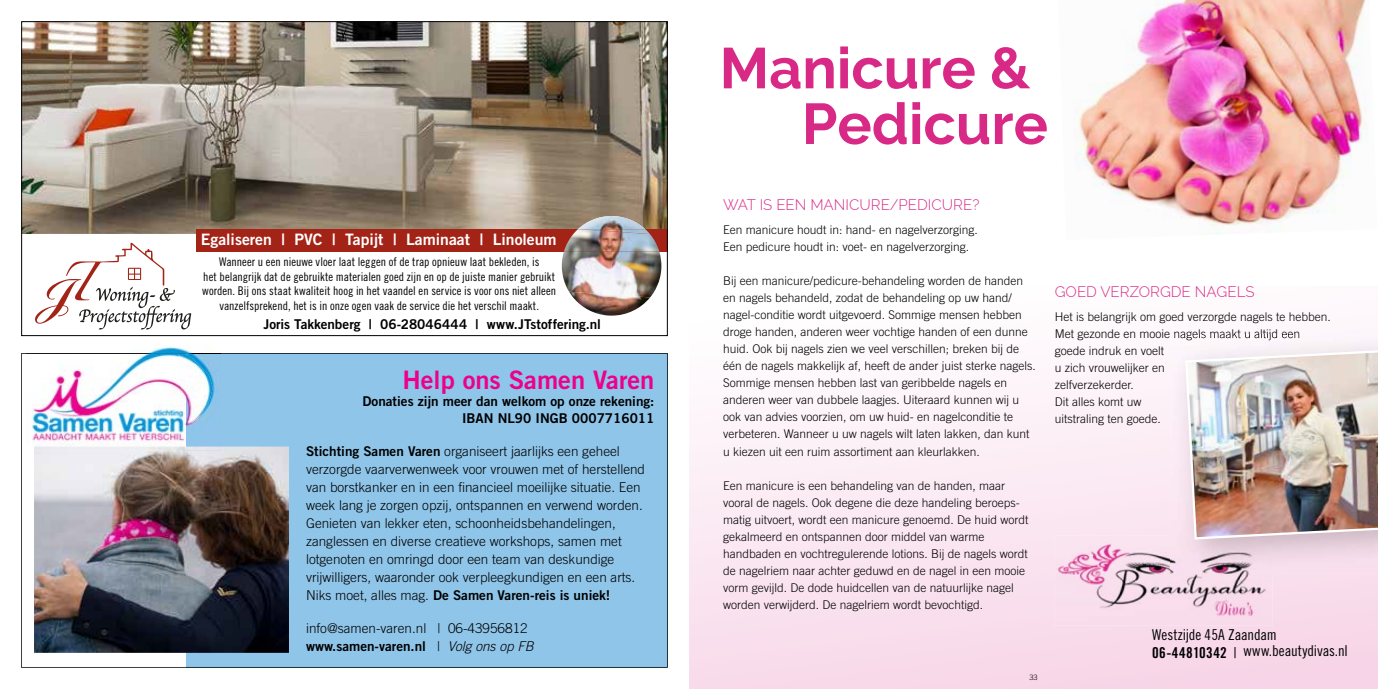
<style>
.page{position:relative;width:1378px;height:689px;background:#fff}
.page>*{position:absolute;margin:0;border:0;box-sizing:border-box;transform-origin:0 0}
.t1{font:700 57.3px/55.7px "Raleway";color:#d82986}
.t2{font:25.5px "Trade Gothic LT Std Bd 2";color:#ec008c}
.t3{font:15.75px "Trade Gothic LT Std Bd 2";color:#fff}
.t4{font:15px/16.5px "Trade Gothic LT Std Cn 18";letter-spacing:-.005em;color:#000}
.t5{font:300 15px "Raleway";color:#d82986}
.t6{font:300 13.5px/18px "Trade Gothic LT Std";color:#000}
.t7{font:13.5px/17px "Trade Gothic LT Std Bd 2";color:#000;text-align:right}
.t8{font:300 12px/17px "Trade Gothic LT Std";color:#000}
.t9{font:12px/14.4px "Trade Gothic LT Std Cn 18";letter-spacing:.005em;color:#000;text-align:center}
.t10{font:300 7.5px "Trade Gothic LT Std";color:#000}
.s1{font-family:"Trade Gothic LT Std Bd 2";font-weight:400}
.s2{font-family:"Trade Gothic LT Std";font-weight:300}
.s3{font-family:"Trade Gothic LT Std";font-weight:300;font-style:italic}
.s4{font-family:"Trade Gothic LT Std Bd Cn 20"}
</style>
<div class="page">
<img style="left:1075px;top:0;width:293px;height:235px">
<svg style="left:689px;top:366px;width:689px;height:323px"></svg>
<img style="left:1054px;top:536px;width:218px;height:90px">
<img style="left:1170px;top:337px;width:208px;height:236px">
<img style="left:1170px;top:536px;width:102px;height:37px">
<img style="left:1170px;top:334px;width:130px;height:6px">
<img style="left:1184px;top:348px;width:194px;height:193px">
<svg style="left:35px;top:242px;width:156px;height:87px"></svg>
<img style="left:23px;top:23px;width:643px;height:211px">
<div style="left:197px;top:229px;width:471px;height:23px;background:#a32317"></div>
<img style="left:578px;top:216px;width:67px;height:13px">
<img style="left:562px;top:252px;width:47px;height:40px">
<img style="left:609px;top:252px;width:52px;height:45px">
<img style="left:564px;top:229px;width:95px;height:23px">
<img style="left:569px;top:292px;width:81px;height:24px">
<div style="left:21px;top:353px;width:647px;height:315px;background:#8fc5e9"></div>
<img style="left:34px;top:446px;width:255px;height:207px">
<img style="left:26px;top:346px;width:166px;height:105px">
<img style="left:186px;top:354px;width:35px;height:92px">
<img style="left:26px;top:353px;width:195px;height:1px">
<svg style="left:179px;top:353px;width:34px;height:71px"></svg>
<img style="left:34px;top:446px;width:187px;height:5px">
<h3 class="t3" style="left:201px;top:230px;width:357px">Egaliseren | PVC | Tapijt | Laminaat | Linoleum</h3>
<p class="t9" style="left:202px;top:255px;width:355px">Wanneer u een nieuwe vloer laat leggen of de trap opnieuw laat bekleden, is<br>het belangrijk dat de gebruikte materialen goed zijn en op de juiste manier gebruikt worden. Bij ons staat kwaliteit hoog in het vaandel en service is voor ons niet alleen vanzelfsprekend, het is in onze ogen vaak de service die het verschil maakt.</p>
<p class="t7" style="left:263px;top:315px;width:339px">Joris Takkenberg | 06-28046444 | www.JTstoffering.nl</p>
<h2 class="t2" style="left:402px;top:364px;width:253px">Help ons Samen Varen</h2>
<p class="t7" style="left:363px;top:393px;width:293px">Donaties zijn meer dan welkom op onze rekening:<br>IBAN NL90 INGB 0007716011</p>
<p class="t6" style="left:306px;top:442px;width:340px"><span class="s1">Stichting Samen Varen</span> organiseert jaarlijks een geheel verzorgde vaarverwenweek voor vrouwen met of herstellend van borstkanker en in een financieel moeilijke situatie. Een week lang je zorgen opzij, ontspannen en verwend worden.<br>Genieten van lekker eten, schoonheidsbehandelingen, zanglessen en diverse creatieve workshops, samen met lotgenoten en omringd door een team van deskundige vrijwilligers, waaronder ook verpleegkundigen en een arts.</p>
<p class="t7" style="left:306px;top:587px;width:306px"><span class="s2">Niks moet, alles mag.</span> De Samen Varen-reis is uniek!</p>
<p class="t6" style="left:306px;top:619px;width:223px">info@samen-varen.nl | 06-43956812</p>
<p class="t7" style="left:306px;top:637px;width:229px">www.samen-varen.nl <span class="s2">|</span> <span class="s3">Volg ons op FB</span></p>
<h1 class="t1" style="left:802px;top:41px;width:248px;text-indent:-82px">Manicure &amp;<br>Pedicure</h1>
<p class="t5" style="left:723px;top:196px;width:258px">WAT IS EEN MANICURE/PEDICURE?</p>
<p class="t8" style="left:723px;top:221px;width:256px">Een manicure houdt in: hand- en nagelverzorging.<br>Een pedicure houdt in: voet- en nagelverzorging.</p>
<p class="t8" style="left:723px;top:272px;width:314px">Bij een manicure/pedicure-behandeling worden de handen en nagels behandeld, zodat de behandeling op uw hand/ nagel-conditie wordt uitgevoerd. Sommige mensen hebben droge handen, anderen weer vochtige handen of een dunne huid. Ook bij nagels zien we veel verschillen; breken bij de één de nagels makkelijk af, heeft de ander juist sterke nagels.<br>Sommige mensen hebben last van geribbelde nagels en anderen weer van dubbele laagjes. Uiteraard kunnen wij u ook van advies voorzien, om uw huid- en nagelconditie te verbeteren. Wanneer u uw nagels wilt laten lakken, dan kunt u kiezen uit een ruim assortiment aan kleurlakken.</p>
<p class="t8" style="left:723px;top:477px;width:307px">Een manicure is een behandeling van de handen, maar vooral de nagels. Ook degene die deze handeling beroeps&shy;matig uitvoert, wordt een manicure genoemd. De huid wordt gekalmeerd en ontspannen door middel van warme handbaden en vochtregulerende lotions. Bij de nagels wordt de nagelriem naar achter geduwd en de nagel in een mooie vorm gevijld. De dode huidcellen van de natuurlijke nagel worden verwijderd. De nagelriem wordt bevochtigd.</p>
<p class="t10" style="left:1029px;top:672px;width:10px">33</p>
<p class="t5" style="left:1054px;top:283px;width:201px">GOED VERZORGDE NAGELS</p>
<p class="t8" style="left:1054px;top:308px;width:278px">Het is belangrijk om goed verzorgde nagels te hebben.<br>Met gezonde en mooie nagels maakt u altijd een goede indruk en voelt<br>u zich vrouwelijker en<br>zelfverzekerder.<br>Dit alles komt uw<br>uitstraling ten goede.</p>
<p class="t4" style="left:1152px;top:626px;width:197px">Westzijde 45A Zaandam<br><span class="s4">06-44810342</span> | www.beautydivas.nl</p>
</div>
